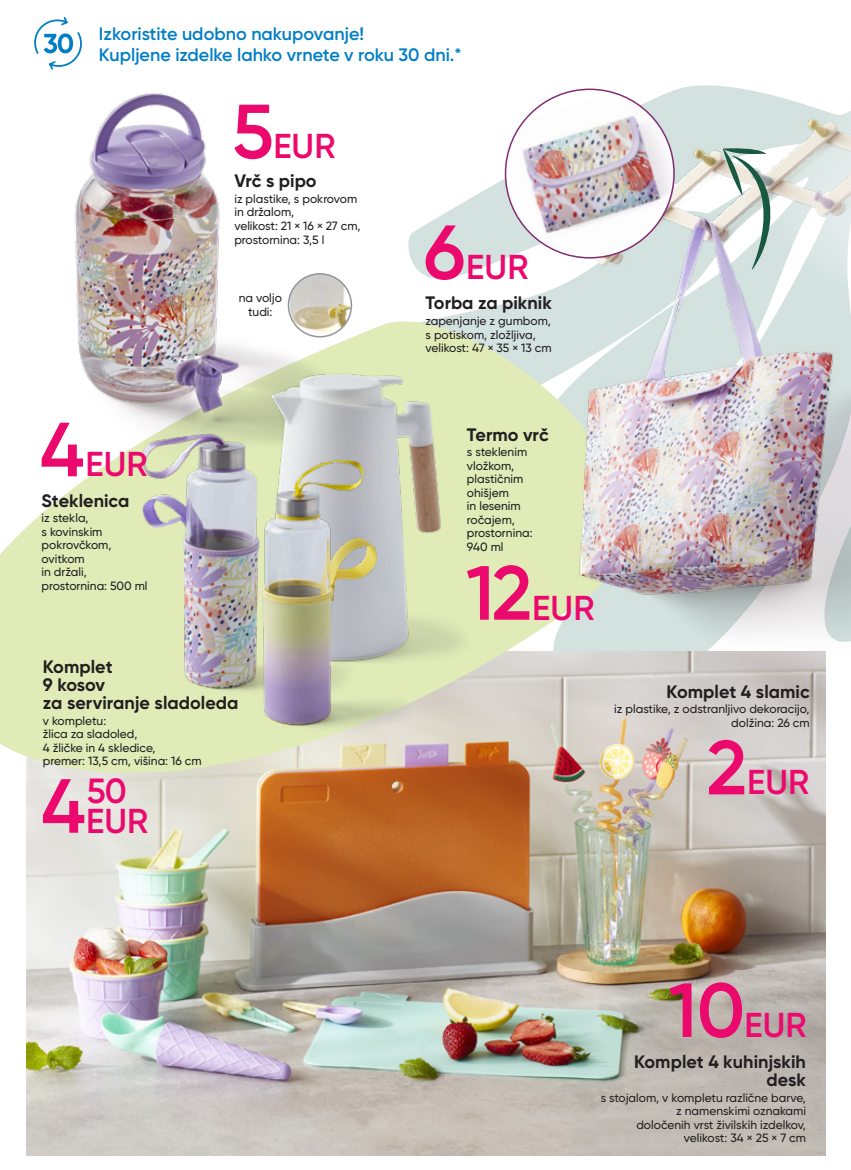
<style>
.page{position:relative;width:851px;height:1170px;background:#fff}
.page>*{position:absolute;margin:0;border:0;box-sizing:border-box;transform-origin:0 0}
.t1{font:600 34.95px "Gilroy";color:#ec096d}
.t2{font:600 34.5px "Gilroy";letter-spacing:.005em;color:#ec096d}
.t3{font:700 18px/18px "Gilroy";color:#231f20;text-align:right}
.t4{font:600 18px/21px "Gilroy";color:#007ec5}
.t5{font:500 12px/13.5px "Gilroy";color:#231f20}
.s1{font-size:76.5px}
</style>
<div class="page">
<svg style="left:408px;top:85px;width:418px;height:654px"></svg>
<img style="left:26px;top:719px;width:799px;height:435px">
<img style="left:0;top:290px;width:722px;height:698px">
<img style="left:0;top:93px;width:357px;height:385px">
<img style="left:204px;top:326px;width:280px;height:364px">
<img style="left:90px;top:366px;width:288px;height:374px">
<img style="left:163px;top:420px;width:266px;height:345px">
<img style="left:505px;top:95px;width:345px;height:624px">
<img style="left:288px;top:274px;width:63px;height:63px;border-radius:31px">
<div style="left:288px;top:273px;width:64px;height:64px;border:2px solid #939598;border-radius:50%"></div>
<svg style="left:722px;top:85px;width:128px;height:256px"></svg>
<img style="left:505px;top:93px;width:169px;height:165px">
<svg style="left:34px;top:17px;width:48px;height:53px"></svg>
<h3 class="t4" style="left:99px;top:23px;width:364px">Izkoristite udobno nakupovanje!<br>Kupljene izdelke lahko vrnete v roku 30 dni.*</h3>
<h2 class="t2" style="left:232px;top:125px;width:105px"><span class="s1">5</span>EUR</h2>
<h3 class="t3" style="left:234px;top:172px;width:84px">Vrč s pipo</h3>
<p class="t5" style="left:234px;top:192px;width:128px">iz plastike, s pokrovom in držalom,<br>velikost: 21 × 16 × 27 cm, prostornina: 3,5 l</p>
<h2 class="t2" style="left:40px;top:443px;width:109px"><span class="s1">4</span>EUR</h2>
<h3 class="t3" style="left:42px;top:491px;width:89px">Steklenica</h3>
<p class="t5" style="left:42px;top:511px;width:107px">iz stekla,<br>s kovinskim pokrovčkom, ovitkom<br>in držali, prostornina: 500 ml</p>
<p class="t5" style="left:239px;top:291px;width:45px;text-align:center">na voljo tudi:</p>
<h3 class="t3" style="left:43px;top:657px;width:197px;text-align:left">Komplet<br>9 kosov<br>za serviranje sladoleda</h3>
<p class="t5" style="left:43px;top:713px;width:160px">v kompletu:<br>žlica za sladoled,<br>4 žličke in 4 skledice,<br>premer: 13,5 cm, višina: 16 cm</p>
<h1 class="t1" style="left:41px;top:769px;width:87px"><span class="s1">4</span> 50</h1>
<h2 class="t2" style="left:86px;top:799px;width:64px">EUR</h2>
<h2 class="t2" style="left:423px;top:245px;width:106px"><span class="s1">6</span>EUR</h2>
<h3 class="t3" style="left:425px;top:294px;width:128px">Torba za piknik</h3>
<p class="t5" style="left:425px;top:314px;width:128px">zapenjanje z gumbom, s potiskom, zložljiva, velikost: 47 × 35 × 13 cm</p>
<h3 class="t3" style="left:467px;top:425px;width:83px">Termo vrč</h3>
<p class="t5" style="left:467px;top:445px;width:67px">s steklenim vložkom, plastičnim ohišjem<br>in lesenim ročajem, prostornina:<br>940 ml</p>
<h2 class="t2" style="left:466px;top:586px;width:130px"><span class="s1">12</span>EUR</h2>
<h3 class="t3" style="left:666px;top:682px;width:144px">Komplet 4 slamic</h3>
<p class="t5" style="left:614px;top:702px;width:197px;text-align:right">iz plastike, z odstranljivo dekoracijo, dolžina: 26 cm</p>
<h2 class="t2" style="left:706px;top:760px;width:104px"><span class="s1">2</span>EUR</h2>
<h2 class="t2" style="left:668px;top:1003px;width:139px"><span class="s1">10</span>EUR</h2>
<h3 class="t3" style="left:634px;top:1052px;width:173px">Komplet 4 kuhinjskih desk</h3>
<p class="t5" style="left:600px;top:1090px;width:207px;text-align:right">s stojalom, v kompletu različne barve, z namenskimi oznakami<br>določenih vrst živilskih izdelkov, velikost: 34 × 25 × 7 cm</p>
</div>
